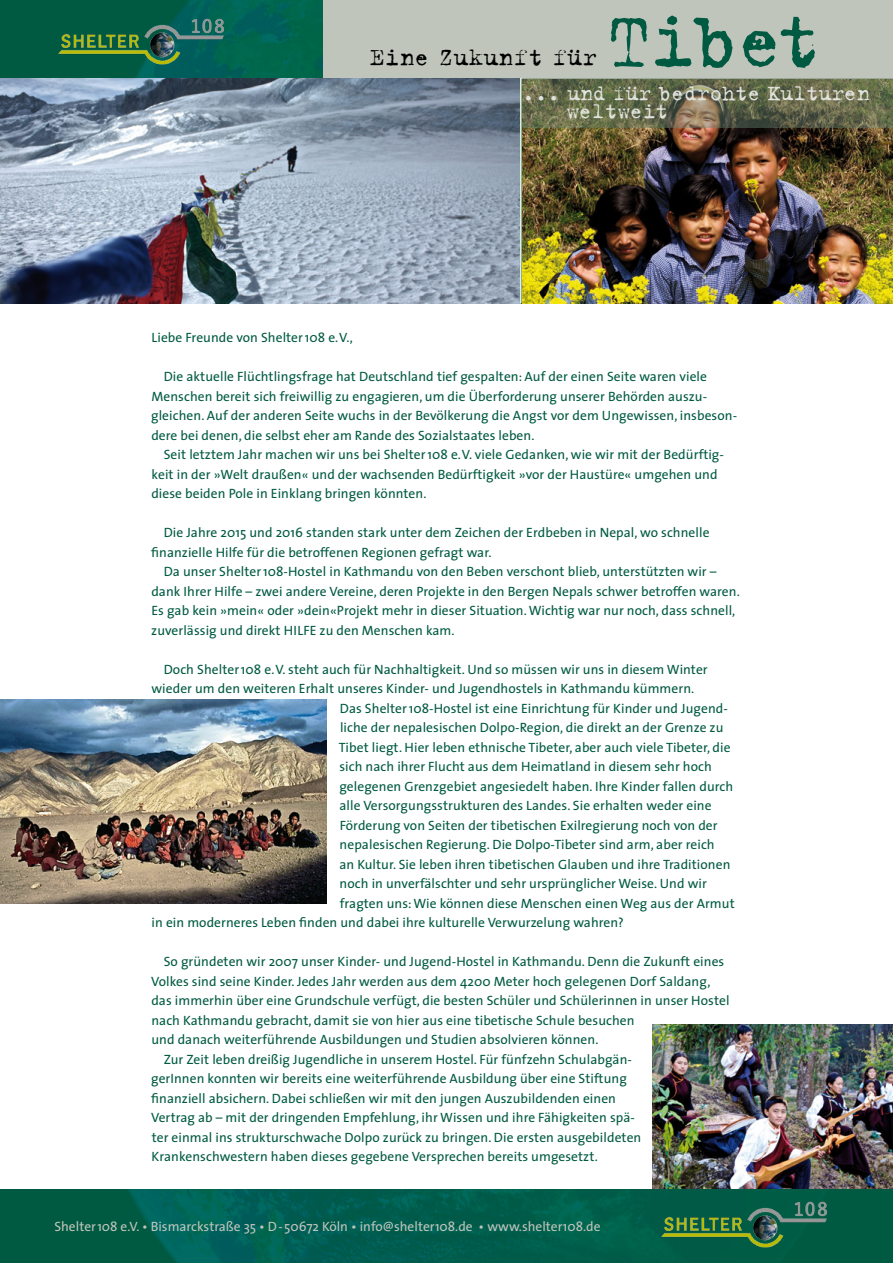
<style>
.page{position:relative;width:893px;height:1263px;background:#fff}
.page>*{position:absolute;margin:0;border:0;box-sizing:border-box;transform-origin:0 0}
.Absatzformat_1{font:87px "Trixie Text";letter-spacing:-.05em;color:#005a41}
.Absatzformat_1-2{font:27.15px "Trixie Text";color:#000}
.Absatzformat_1-3{font:24px "Trixie Text";letter-spacing:-.02em;color:#e0e2dd}
.t1{font:13.5px/19.5px "The Sans";letter-spacing:.005em;color:#005a41}
.t2{font:13.5px "The Sans";color:#c0c5bc}
</style>
<div class="page">
<img style="left:653px;top:1025px;width:240px;height:164px">
<img style="left:3px;top:0;width:320px;height:78px">
<img style="left:522px;top:128px;width:371px;height:175px">
<img style="left:0;top:1189px;width:893px;height:74px">
<img style="left:658px;top:1185px;width:180px;height:72px">
<div style="left:323px;top:0;width:570px;height:78px;background:#c0c5bc"></div>
<img style="left:0;top:78px;width:520px;height:225px">
<img style="left:55px;top:3px;width:180px;height:72px">
<img style="left:0;top:700px;width:326px;height:204px">
<svg style="left:522px;top:78px;width:371px;height:50px;background:#676b4e"></svg>
<hr style="left:520px;top:78px;width:2px;height:225px;background:#f1f1d5">
<p class="Absatzformat_1-2" style="left:370px;top:41px;width:229px">Eine Zukunft für</p>
<p class="Absatzformat_1" style="left:607px;top:-11px;width:218px">Tibet</p>
<p class="Absatzformat_1-3" style="left:522px;top:78px;width:350px">... und für bedrohte Kulturen</p>
<p class="Absatzformat_1-3" style="left:566px;top:96px;width:104px">weltweit</p>
<p class="t1" style="left:152px;top:327px;width:203px">Liebe Freunde von Shelter108 e.V.,</p>
<p class="t1" style="left:151px;top:366px;width:587px;text-indent:13px">Die aktuelle Flüchtlingsfrage hat Deutschland tief gespalten: Auf der einen Seite waren viele Menschen bereit sich freiwillig zu engagieren, um die Überforderung unserer Behörden auszu&shy;gleichen. Auf der anderen Seite wuchs in der Bevölkerung die Angst vor dem Ungewissen, insbeson&shy;dere bei denen, die selbst eher am Rande des Sozialstaates leben.</p>
<p class="t1" style="left:151px;top:444px;width:574px;text-indent:12px">Seit letztem Jahr machen wir uns bei Shelter108 e.V. viele Gedanken, wie wir mit der Bedürftig&shy;keit in der »Welt draußen« und der wachsenden Bedürftigkeit »vor der Haustüre« umgehen und diese beiden Pole in Einklang bringen könnten.</p>
<p class="t1" style="left:151px;top:522px;width:560px;text-indent:13px">Die Jahre 2015 und 2016 standen stark unter dem Zeichen der Erdbeben in Nepal, wo schnelle finanzielle Hilfe für die betroffenen Regionen gefragt war.</p>
<p class="t1" style="left:151px;top:561px;width:590px;text-indent:12px">Da unser Shelter108-Hostel in Kathmandu von den Beben verschont blieb, unterstützten wir – dank Ihrer Hilfe – zwei andere Vereine, deren Projekte in den Bergen Nepals schwer betroffen waren.<br>Es gab kein »mein« oder »dein«Projekt mehr in dieser Situation. Wichtig war nur noch, dass schnell, zuverlässig und direkt HILFE zu den Menschen kam.</p>
<p class="t1" style="left:151px;top:659px;width:558px;text-indent:12px">Doch Shelter108 e.V. steht auch für Nachhaltigkeit. Und so müssen wir uns in diesem Winter wieder um den weiteren Erhalt unseres Kinder- und Jugendhostels in Kathmandu kümmern.</p>
<p class="t1" style="left:340px;top:698px;width:389px">Das Shelter108-Hostel ist eine Einrichtung für Kinder und Jugend-</p>
<p class="t1" style="left:340px;top:717px;width:385px">liche der nepalesischen Dolpo-Region, die direkt an der Grenze zu</p>
<p class="t1" style="left:339px;top:737px;width:393px">Tibet liegt. Hier leben ethnische Tibeter, aber auch viele Tibeter, die</p>
<p class="t1" style="left:339px;top:756px;width:374px">sich nach ihrer Flucht aus dem Heimatland in diesem sehr hoch</p>
<p class="t1" style="left:339px;top:776px;width:395px">gelegenen Grenzgebiet angesiedelt haben. Ihre Kinder fallen durch</p>
<p class="t1" style="left:340px;top:795px;width:374px">alle Versorgungsstrukturen des Landes. Sie erhalten weder eine</p>
<p class="t1" style="left:340px;top:815px;width:379px">Förderung von Seiten der tibetischen Exilregierung noch von der</p>
<p class="t1" style="left:340px;top:834px;width:377px">nepalesischen Regierung. Die Dolpo-Tibeter sind arm, aber reich</p>
<p class="t1" style="left:340px;top:854px;width:392px">an Kultur. Sie leben ihren tibetischen Glauben und ihre Traditionen</p>
<p class="t1" style="left:340px;top:873px;width:369px">noch in unverfälschter und sehr ursprünglicher Weise. Und wir</p>
<p class="t1" style="left:340px;top:893px;width:396px">fragten uns: Wie können diese Menschen einen Weg aus der Armut</p>
<p class="t1" style="left:152px;top:912px;width:474px">in ein moderneres Leben finden und dabei ihre kulturelle Verwurzelung wahren?</p>
<p class="t1" style="left:151px;top:951px;width:580px;text-indent:13px">So gründeten wir 2007 unser Kinder- und Jugend-Hostel in Kathmandu. Denn die Zukunft eines Volkes sind seine Kinder. Jedes Jahr werden aus dem 4200 Meter hoch gelegenen Dorf Saldang, das immerhin über eine Grundschule verfügt, die besten Schüler und Schülerinnen in unser Hostel nach Kathmandu gebracht, damit sie von hier aus eine tibetische Schule besuchen<br>und danach weiterführende Ausbildungen und Studien absolvieren können.</p>
<p class="t1" style="left:151px;top:1049px;width:492px;text-indent:13px">Zur Zeit leben dreißig Jugendliche in unserem Hostel. Für fünfzehn Schulabgän&shy;gerInnen konnten wir bereits eine weiterführende Ausbildung über eine Stiftung finanziell absichern. Dabei schließen wir mit den jungen Auszubildenden einen Vertrag ab – mit der dringenden Empfehlung, ihr Wissen und ihre Fähigkeiten spä&shy;ter einmal ins strukturschwache Dolpo zurück zu bringen. Die ersten ausgebildeten Krankenschwestern haben dieses gegebene Versprechen bereits umgesetzt.</p>
<p class="t2" style="left:54px;top:1215px;width:548px">Shelter108 e.V. • Bismarckstraße 35 • D-50672 Köln • info@shelter108.de • www.shelter108.de</p>
</div>
